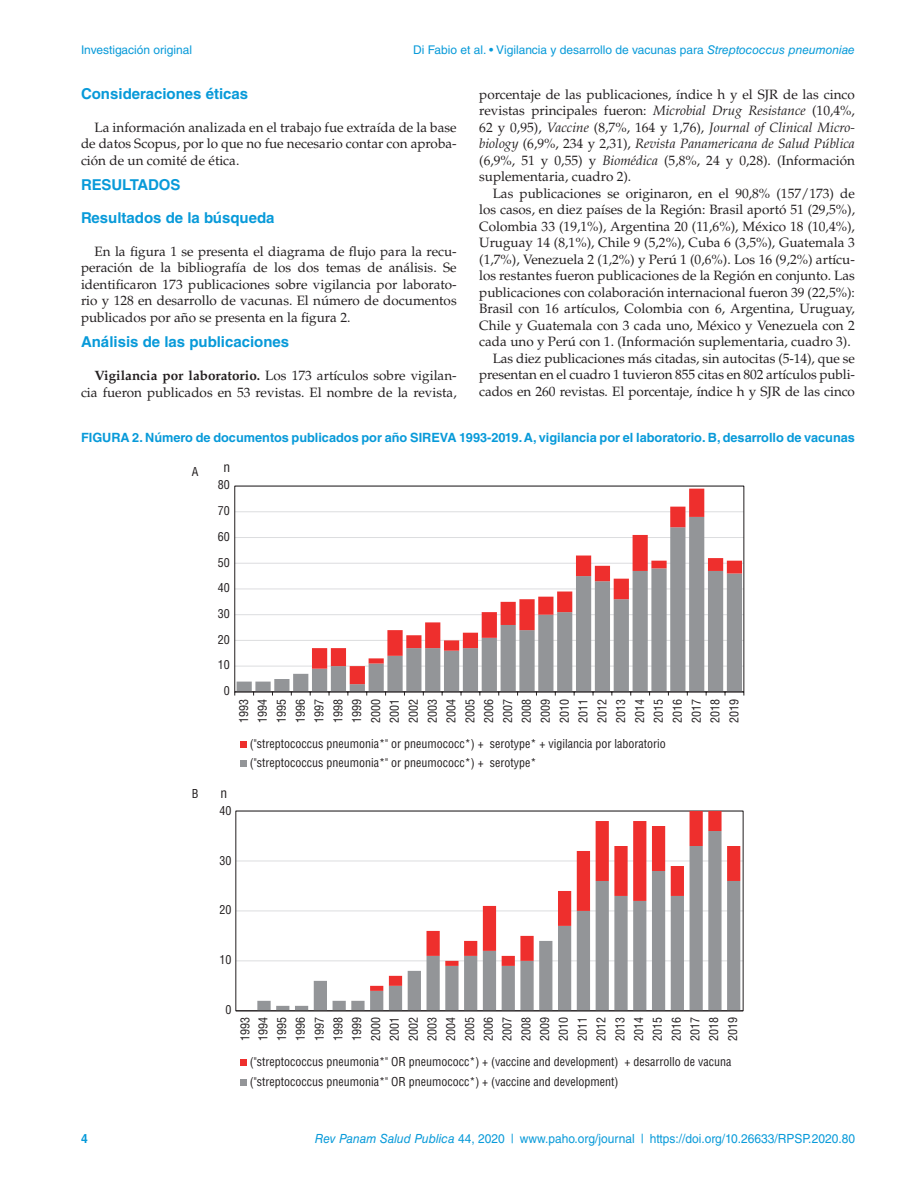
<style>
.page{position:relative;width:918px;height:1188px;background:#fff}
.page>*{position:absolute;margin:0;border:0;box-sizing:border-box;transform-origin:0 0}
.t1{font:700 15px "Helvetica LT Std";color:#089ad9}
.t2{font:13.5px/16.5px "Palatino LT Std";color:#231f20;text-align:justify}
.t3{font:condensed 13.5px "Helvetica LT Std";color:#231f20}
.t4{font:700 12.75px "Helvetica LT Std";color:#089ad9}
.t5{font:12.6px "Helvetica LT Std";color:#089ad9;scale:.95 1}
.t6{font:700 12.6px "Helvetica LT Std";color:#089ad9;scale:.95 1}
.t7{font:condensed 12px/18.9px "Helvetica LT Std";color:#231f20;text-align:justify}
.t8{font:12px "Helvetica LT Std";color:#089ad9}
.s1{font-style:italic}
.s2{font-weight:700}
</style>
<div class="page">
<hr style="left:235px;top:666px;width:509px;height:1px;background:#dcdddf">
<hr style="left:235px;top:640px;width:509px;height:1px;background:#dcdddf">
<hr style="left:235px;top:614px;width:509px;height:1px;background:#dcdddf">
<hr style="left:235px;top:589px;width:509px;height:1px;background:#dcdddf">
<hr style="left:235px;top:563px;width:509px;height:1px;background:#dcdddf">
<hr style="left:235px;top:537px;width:509px;height:1px;background:#dcdddf">
<hr style="left:235px;top:511px;width:509px;height:1px;background:#dcdddf">
<svg style="left:237px;top:588px;width:505px;height:103px"></svg>
<svg style="left:312px;top:489px;width:430px;height:195px"></svg>
<hr style="left:235px;top:691px;width:509px;height:1px;background:#231f20">
<svg style="left:241px;top:742px;width:6px;height:6px"></svg>
<svg style="left:241px;top:761px;width:6px;height:6px"></svg>
<hr style="left:236px;top:961px;width:507px;height:1px;background:#dcdddf">
<hr style="left:236px;top:911px;width:507px;height:1px;background:#dcdddf">
<hr style="left:236px;top:861px;width:507px;height:1px;background:#dcdddf">
<svg style="left:257px;top:860px;width:483px;height:150px"></svg>
<svg style="left:370px;top:811px;width:370px;height:180px"></svg>
<hr style="left:236px;top:1010px;width:507px;height:1px;background:#231f20">
<div style="left:240px;top:1059px;width:7px;height:6px;background:#ee2f2d"></div>
<div style="left:240px;top:1079px;width:7px;height:7px;background:#939598"></div>
<p class="t8" style="left:81px;top:43px;width:113px">Investigación original</p>
<p class="t8" style="left:413px;top:43px;width:443px">Di Fabio et al. • Vigilancia y desarrollo de vacunas para <span class="s1">Streptococcus pneumoniae</span></p>
<p class="t1" style="left:81px;top:84px;width:169px">Consideraciones éticas</p>
<p class="t2" style="left:81px;top:119px;width:377px;text-indent:14px">La información analizada en el trabajo fue extraída de la base de datos Scopus, por lo que no fue necesario contar con aproba&shy;ción de un comité de ética.</p>
<p class="t1" style="left:81px;top:176px;width:101px">RESULTADOS</p>
<p class="t1" style="left:81px;top:209px;width:195px">Resultados de la búsqueda</p>
<p class="t2" style="left:81px;top:243px;width:377px;text-indent:14px">En la figura 1 se presenta el diagrama de flujo para la recu&shy;peración de la bibliografía de los dos temas de análisis. Se identificaron 173 publicaciones sobre vigilancia por laborato&shy;rio y 128 en desarrollo de vacunas. El número de documentos publicados por año se presenta en la figura 2.</p>
<p class="t1" style="left:81px;top:333px;width:210px">Análisis de las publicaciones</p>
<p class="t2" style="left:81px;top:368px;width:377px;text-align:right"><span class="s2">Vigilancia por laboratorio.</span> Los 173 artículos sobre vigilan&shy;cia fueron publicados en 53 revistas. El nombre de la revista,</p>
<p class="t2" style="left:479px;top:86px;width:377px">porcentaje de las publicaciones, índice h y el SJR de las cinco revistas principales fueron: <span class="s1">Microbial Drug Resistance</span> (10,4%, 62 y 0,95), <span class="s1">Vaccine</span> (8,7%, 164 y 1,76), <span class="s1">Journal of Clinical Micro&shy;biology</span> (6,9%, 234 y 2,31), <span class="s1">Revista Panamericana de Salud Pública </span>(6,9%, 51 y 0,55) y <span class="s1">Biomédica</span> (5,8%, 24 y 0,28). (Información suplementaria, cuadro 2).</p>
<p class="t2" style="left:493px;top:185px;width:364px">Las publicaciones se originaron, en el 90,8% (157/173) de</p>
<p class="t2" style="left:479px;top:202px;width:377px">los casos, en diez países de la Región: Brasil aportó 51 (29,5%),</p>
<p class="t2" style="left:479px;top:218px;width:377px">Colombia 33 (19,1%), Argentina 20 (11,6%), México 18 (10,4%),</p>
<p class="t2" style="left:479px;top:235px;width:377px">Uruguay 14 (8,1%), Chile 9 (5,2%), Cuba 6 (3,5%), Guatemala 3</p>
<p class="t2" style="left:479px;top:251px;width:377px">(1,7%), Venezuela 2 (1,2%) y Perú 1 (0,6%). Los 16 (9,2%) artícu-</p>
<p class="t2" style="left:479px;top:268px;width:377px">los restantes fueron publicaciones de la Región en conjunto. Las</p>
<p class="t2" style="left:479px;top:284px;width:377px">publicaciones con colaboración internacional fueron 39 (22,5%):</p>
<p class="t2" style="left:479px;top:301px;width:377px">Brasil con 16 artículos, Colombia con 6, Argentina, Uruguay,</p>
<p class="t2" style="left:479px;top:317px;width:377px">Chile y Guatemala con 3 cada uno, México y Venezuela con 2</p>
<p class="t2" style="left:479px;top:334px;width:373px">cada uno y Perú con 1. (Información suplementaria, cuadro 3).</p>
<p class="t2" style="left:493px;top:350px;width:364px">Las diez publicaciones más citadas, sin autocitas (5-14), que se</p>
<p class="t2" style="left:479px;top:367px;width:377px">presentan en el cuadro 1 tuvieron 855 citas en 802 artículos publi-</p>
<p class="t2" style="left:479px;top:383px;width:377px">cados en 260 revistas. El porcentaje, índice h y SJR de las cinco</p>
<p class="t4" style="left:81px;top:430px;width:776px">FIGURA 2. Número de documentos publicados por año SIREVA 1993-2019. A, vigilancia por el laboratorio. B, desarrollo de vacunas</p>
<p class="t7" style="left:192px;top:462px;width:8px">A</p>
<p class="t7" style="left:192px;top:784px;width:8px">B</p>
<p class="t3" style="left:223px;top:459px;width:8px">n</p>
<p class="t7" style="left:218px;top:475px;width:13px">80</p>
<p class="t7" style="left:218px;top:501px;width:13px">70</p>
<p class="t7" style="left:218px;top:527px;width:13px">60</p>
<p class="t7" style="left:218px;top:553px;width:13px">50</p>
<p class="t7" style="left:218px;top:578px;width:13px">40</p>
<p class="t7" style="left:218px;top:604px;width:13px">30</p>
<p class="t7" style="left:218px;top:630px;width:13px">20</p>
<p class="t7" style="left:218px;top:656px;width:13px">10</p>
<p class="t7" style="left:224px;top:681px;width:7px">0</p>
<p class="t3" style="left:220px;top:784px;width:8px">n</p>
<p class="t7" style="left:219px;top:801px;width:13px">40</p>
<p class="t7" style="left:234px;top:723px;width:26px;rotate:-90deg">1993<br>1994<br>1995<br>1996<br>1997<br>1998<br>1999<br>2000<br>2001<br>2002<br>2003<br>2004<br>2005<br>2006<br>2007<br>2008<br>2009<br>2010<br>2011<br>2012<br>2013<br>2014<br>2015<br>2016<br>2017<br>2018<br>2019</p>
<p class="t7" style="left:250px;top:734px;width:417px">("streptococcus pneumonia*" or pneumococc*) + serotype* + vigilancia por laboratorio ("streptococcus pneumonia*" or pneumococc*) + serotype*</p>
<p class="t7" style="left:219px;top:851px;width:13px">30</p>
<p class="t7" style="left:219px;top:901px;width:13px">20</p>
<p class="t7" style="left:219px;top:951px;width:13px">10</p>
<p class="t7" style="left:226px;top:1001px;width:7px">0</p>
<p class="t7" style="left:236px;top:1041px;width:26px;rotate:-90deg">1993<br>1994<br>1995<br>1996<br>1997<br>1998<br>1999<br>2000<br>2001<br>2002<br>2003<br>2004<br>2005<br>2006<br>2007<br>2008<br>2009<br>2010<br>2011<br>2012<br>2013<br>2014<br>2015<br>2016<br>2017<br>2018<br>2019</p>
<p class="t7" style="left:250px;top:1051px;width:483px;line-height:20.2px">("streptococcus pneumonia*" OR pneumococc*) + (vaccine and development) + desarrollo de vacuna ("streptococcus pneumonia*" OR pneumococc*) + (vaccine and development)</p>
<p class="t6" style="left:81px;top:1131px;width:9px">4</p>
<p class="t5" style="left:315px;top:1131px;width:570px"><span class="s1">Rev Panam Salud Publica</span> 44, 2020 | www.paho.org/journal | https://doi.org/10.26633/RPSP.2020.80</p>
</div>
